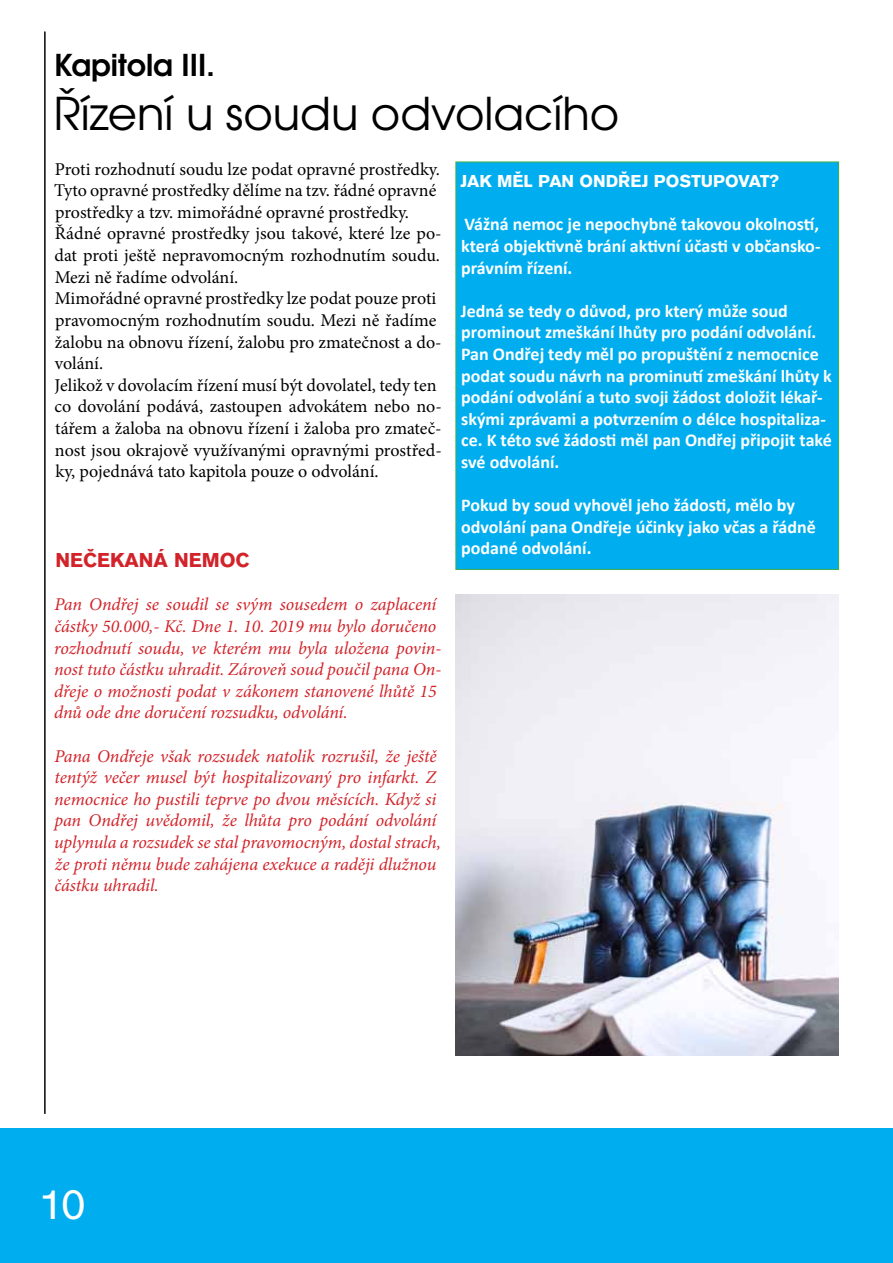
<style>
.page{position:relative;width:893px;height:1263px;background:#fff}
.page>*{position:absolute;margin:0;border:0;box-sizing:border-box;transform-origin:0 0}
.t1{font:45px "Avant Gar Got Itc LOT Boo";color:#000}
.t2{font:45px "Accius TOT";color:#fff}
.t3{font:30px "Avant Gar Got Itc LOT Dem";color:#000}
.t4{font:700 21px "Accius TOT";color:#d2232a}
.t5{font:18px/21.6px "Minion Pro";letter-spacing:-.005em;color:#000}
.t6{font:italic 18px/21.6px "Minion Pro";letter-spacing:-.005em;color:#d2232a}
.t7{font:700 18px/21.6px "Calibri";color:#fff}
.t8{font:700 18px "Accius TOT";color:#fff}
</style>
<div class="page">
<div style="left:0;top:1128px;width:893px;height:135px;background:#00aeef"></div>
<div style="left:456px;top:162px;width:383px;height:407px;background:#00aeef"></div>
<div style="left:455px;top:162px;width:384px;height:408px;border:1px solid #41ad49"></div>
<hr style="left:45px;top:32px;width:1px;height:1082px;background:#000">
<img style="left:455px;top:595px;width:384px;height:461px">
<h2 class="t3" style="left:54px;top:46px;width:162px">Kapitola III.</h2>
<h1 class="t1" style="left:53px;top:86px;width:567px">Řízení u soudu odvolacího</h1>
<p class="t5" style="left:54px;top:158px;width:389px">Proti rozhodnutí soudu lze podat opravné prostředky.<br>Tyto opravné prostředky dělíme na tzv. řádné opravné prostředky a tzv. mimořádné opravné prostředky.<br>Řádné opravné prostředky jsou takové, které lze po&shy;dat proti ještě nepravomocným rozhodnutím soudu.<br>Mezi ně řadíme odvolání.<br>Mimořádné opravné prostředky lze podat pouze proti pravomocným rozhodnutím soudu. Mezi ně řadíme žalobu na obnovu řízení, žalobu pro zmatečnost a do&shy;volání.<br>Jelikož v dovolacím řízení musí být dovolatel, tedy ten co dovolání podává, zastoupen advokátem nebo no&shy;tářem a žaloba na obnovu řízení i žaloba pro zmateč&shy;nost jsou okrajově využívanými opravnými prostřed&shy;ky, pojednává tato kapitola pouze o odvolání.</p>
<p class="t8" style="left:461px;top:171px;width:320px">JAK MĚL PAN ONDŘEJ POSTUPOVAT?</p>
<p class="t7" style="left:461px;top:213px;width:361px;text-align:justify">Vážná nemoc je nepochybně takovou okolností, která objektivně brání aktivní účasti v občansko&shy;právním řízení.</p>
<p class="t7" style="left:461px;top:300px;width:373px">Jedná se tedy o důvod, pro který může soud prominout zmeškání lhůty pro podání odvolání.<br>Pan Ondřej tedy měl po propuštění z nemocnice podat soudu návrh na prominutí zmeškání lhůty k podání odvolání a tuto svoji žádost doložit lékař&shy;skými zprávami a potvrzením o délce hospitaliza&shy;ce. K této své žádosti měl pan Ondřej připojit také své odvolání.</p>
<p class="t7" style="left:461px;top:494px;width:356px">Pokud by soud vyhověl jeho žádosti, mělo by odvolání pana Ondřeje účinky jako včas a řádně podané odvolání.</p>
<p class="t4" style="left:55px;top:548px;width:196px">NEČEKANÁ NEMOC</p>
<p class="t6" style="left:54px;top:594px;width:389px">Pan Ondřej se soudil se svým sousedem o zaplacení částky 50.000,- Kč. Dne 1. 10. 2019 mu bylo doručeno rozhodnutí soudu, ve kterém mu byla uložena povin&shy;nost tuto částku uhradit. Zároveň soud poučil pana On&shy;dřeje o možnosti podat v zákonem stanovené lhůtě 15 dnů ode dne doručení rozsudku, odvolání.</p>
<p class="t6" style="left:54px;top:745px;width:388px">Pana Ondřeje však rozsudek natolik rozrušil, že ještě tentýž večer musel být hospitalizovaný pro infarkt. Z nemocnice ho pustili teprve po dvou měsících. Když si pan Ondřej uvědomil, že lhůta pro podání odvolání uplynula a rozsudek se stal pravomocným, dostal strach, že proti němu bude zahájena exekuce a raději dlužnou částku uhradil.</p>
<h1 class="t2" style="left:37px;top:1179px;width:50px">10</h1>
</div>
